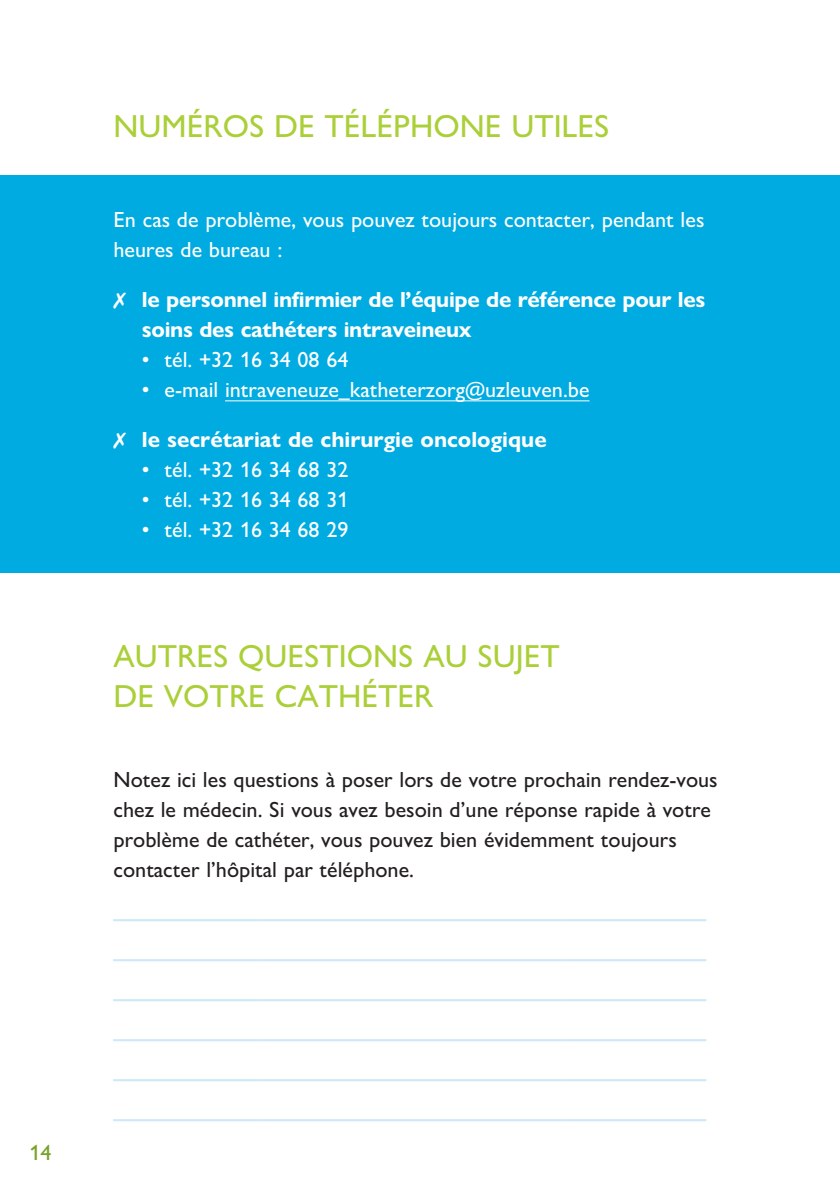
<style>
.page{position:relative;width:840px;height:1191px;background:#fff}
.page>*{position:absolute;margin:0;border:0;box-sizing:border-box;transform-origin:0 0}
.t1{font:500 32px/40px "Gill Sans Nova";color:#cce9f7;text-align:justify}
.t2{font:500 32px/40px "Gill Sans Nova";color:#abcf38}
.t3{font:500 22px/30px "Gill Sans Nova";color:#231f20}
.t4{font:500 22px/30px "Gill Sans Nova";color:#fff}
.t5{font:700 22px/30px "Gill Sans Nova";letter-spacing:-.015em;color:#fff}
.t6{font:500 22px "Gill Sans Nova";color:#78a22d}
</style>
<div class="page">
<div style="left:0;top:175px;width:839px;height:397px;background:#00abe1"></div>
<hr style="left:225px;top:400px;width:364px;height:1px;background:#fff">
<p class="t6" style="left:29px;top:1138px;width:23px">14</p>
<p class="t2" style="left:113px;top:106px;width:497px">NUMÉROS DE TÉLÉPHONE UTILES</p>
<p class="t4" style="left:113px;top:204px;width:592px">En cas de problème, vous pouvez toujours contacter, pendant les heures de bureau :</p>
<p class="t5" style="left:142px;top:284px;width:564px;text-indent:-28px">✗ le personnel infirmier de l’équipe de référence pour les soins des cathéters intraveineux</p>
<p class="t4" style="left:142px;top:344px;width:208px">• tél. +32 16 34 08 64</p>
<p class="t4" style="left:142px;top:374px;width:449px">• e-mail intraveneuze_katheterzorg@uzleuven.be</p>
<p class="t5" style="left:113px;top:424px;width:434px">✗ le secrétariat de chirurgie oncologique</p>
<p class="t4" style="left:142px;top:454px;width:208px">• tél. +32 16 34 68 32</p>
<p class="t4" style="left:142px;top:484px;width:208px">• tél. +32 16 34 68 31</p>
<p class="t4" style="left:142px;top:514px;width:208px">• tél. +32 16 34 68 29</p>
<p class="t2" style="left:113px;top:636px;width:447px">AUTRES QUESTIONS AU SUJET<br>DE VOTRE CATHÉTER</p>
<p class="t3" style="left:113px;top:764px;width:605px">Notez ici les questions à poser lors de votre prochain rendez-vous chez le médecin. Si vous avez besoin d’une réponse rapide à votre problème de cathéter, vous pouvez bien évidemment toujours contacter l’hôpital par téléphone.</p>
<p class="t1" style="left:113px;top:886px;width:593px">_____________________________________ _____________________________________ _____________________________________ _____________________________________ _____________________________________ _____________________________________</p>
</div>
